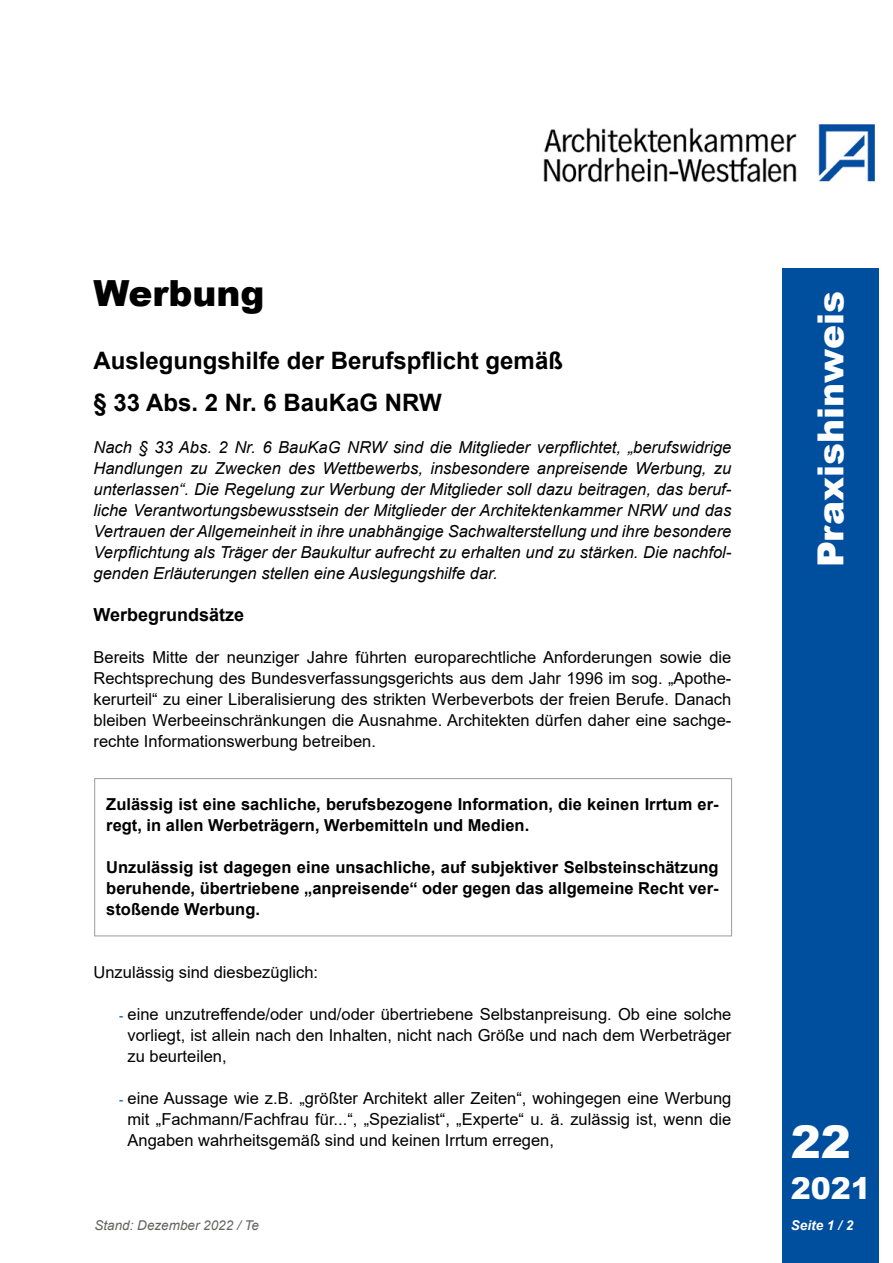
<style>
.page{position:relative;width:893px;height:1263px;background:#fff}
.page>*{position:absolute;margin:0;border:0;box-sizing:border-box;transform-origin:0 0}
.t1{font:900 45px "Arial";color:#fff}
.t2{font:900 36px "Arial";color:#fff}
.t3{font:900 36px "Arial";color:#000}
.t4{font:900 30px "Arial";color:#fff}
.t5{font:700 24px/42px "Arial";color:#000}
.t6{font:700 18px "Arial";color:#000}
.t7{font:16.5px/21px "Arial";color:#000;text-align:justify}
.t8{font:italic 16.5px/21px "Arial";color:#000;text-align:justify}
.t9{font:700 16.5px/21px "Arial";color:#000}
.t10{font:italic 13.5px "Arial";color:#636362}
.t11{font:italic 700 13.5px "Arial";color:#fff}
.s1{font-size:12.75px;color:#004e9e}
</style>
<div class="page">
<img style="left:543px;top:123px;width:333px;height:60px">
<div style="left:782px;top:268px;width:96px;height:995px;background:#004e9e"></div>
<div style="left:94px;top:778px;width:638px;height:158px;border:1px solid #9a9b9b"></div>
<h2 class="t3" style="left:94px;top:267px;width:173px">Werbung</h2>
<h3 class="t5" style="left:94px;top:340px;width:471px">Auslegungshilfe der Berufspflicht gemäß § 33 Abs. 2 Nr. 6 BauKaG NRW</h3>
<p class="t8" style="left:94px;top:437px;width:639px">Nach § 33 Abs. 2 Nr. 6 BauKaG NRW sind die Mitglieder verpflichtet, „berufswidrige Handlungen zu Zwecken des Wettbewerbs, insbesondere anpreisende Werbung, zu unterlassen“. Die Regelung zur Werbung der Mitglieder soll dazu beitragen, das beruf&shy;liche Verantwortungsbewusstsein der Mitglieder der Architektenkammer NRW und das Vertrauen der Allgemeinheit in ihre unabhängige Sachwalterstellung und ihre besondere Verpflichtung als Träger der Baukultur aufrecht zu erhalten und zu stärken. Die nachfol&shy;genden Erläuterungen stellen eine Auslegungshilfe dar.</p>
<p class="t6" style="left:94px;top:602px;width:152px">Werbegrundsätze</p>
<p class="t7" style="left:94px;top:647px;width:639px">Bereits Mitte der neunziger Jahre führten europarechtliche Anforderungen sowie die Rechtsprechung des Bundesverfassungsgerichts aus dem Jahr 1996 im sog. „Apothe&shy;kerurteil“ zu einer Liberalisierung des strikten Werbeverbots der freien Berufe. Danach bleiben Werbeeinschränkungen die Ausnahme. Architekten dürfen daher eine sachge&shy;rechte Informationswerbung betreiben.</p>
<p class="t9" style="left:106px;top:794px;width:614px">Zulässig ist eine sachliche, berufsbezogene Information, die keinen Irrtum er&shy;regt, in allen Werbeträgern, Werbemitteln und Medien.</p>
<p class="t9" style="left:106px;top:857px;width:614px;text-align:justify">Unzulässig ist dagegen eine unsachliche, auf subjektiver Selbsteinschätzung beruhende, übertriebene „anpreisende“ oder gegen das allgemeine Recht ver&shy;stoßende Werbung.</p>
<p class="t7" style="left:94px;top:962px;width:226px">Unzulässig sind diesbezüglich:</p>
<p class="t7" style="left:128px;top:1004px;width:605px;text-indent:-9px"><span class="s1">-</span> eine unzutreffende/oder und/oder übertriebene Selbstanpreisung. Ob eine solche vorliegt, ist allein nach den Inhalten, nicht nach Größe und nach dem Werbeträger zu beurteilen,</p>
<p class="t7" style="left:128px;top:1088px;width:605px;text-indent:-9px"><span class="s1">-</span> eine Aussage wie z.B. „größter Architekt aller Zeiten“, wohingegen eine Werbung mit „Fachmann/Fachfrau für...“, „Spezialist“, „Experte“ u. ä. zulässig ist, wenn die Angaben wahrheitsgemäß sind und keinen Irrtum erregen,</p>
<h2 class="t2" style="left:805px;top:567px;width:278px;rotate:-90deg">Praxishinweis</h2>
<h1 class="t1" style="left:791px;top:1109px;width:62px">22</h1>
<h3 class="t4" style="left:791px;top:1167px;width:82px">2021</h3>
<p class="t10" style="left:94px;top:1217px;width:166px">Stand: Dezember 2022 / Te</p>
<p class="t11" style="left:791px;top:1216px;width:64px">Seite 1 / 2</p>
</div>
